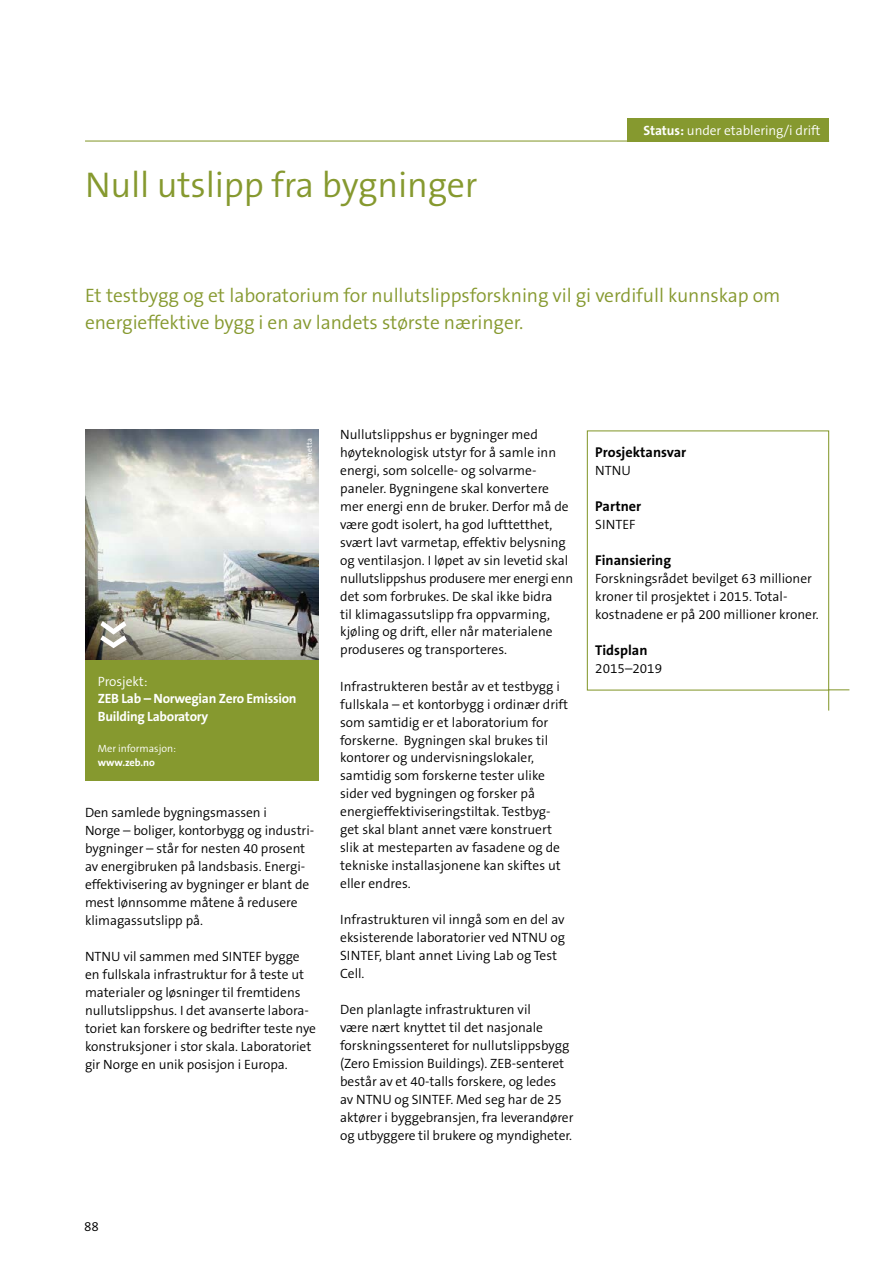
<style>
.page{position:relative;width:893px;height:1263px;background:#fff}
.page>*{position:absolute;margin:0;border:0;box-sizing:border-box;transform-origin:0 0}
.t1{font:300 36px "The Sans B4";letter-spacing:-.005em;color:#86992f}
.t2{font:300 19.5px/27px "The Sans B4";letter-spacing:-.005em;color:#86992f}
.t3{font:700 14.25px "The Sans B7";color:#000}
.t4{font:300 13.5px/18px "The Sans B4";color:#000}
.t5{font:700 13.5px/17.2px "The Sans B7";letter-spacing:-.02em;color:#fff}
.t6{font:300 13.5px "The Sans B4";letter-spacing:-.005em;color:#fff}
.t7{font:300 10.5px "The Sans B4";letter-spacing:-.005em;color:#fff}
.t8{font:700 10.5px "The Sans B7";letter-spacing:-.005em;color:#fff}
.t9{font:7.5px "The Sans B5 Plain";letter-spacing:.02em;color:#fff}
.s1{font-family:"The Sans B7";font-weight:700}
</style>
<div class="page">
<img style="left:85px;top:429px;width:234px;height:231px">
<div style="left:85px;top:660px;width:234px;height:121px;background:#86992f"></div>
<div style="left:587px;top:430px;width:242px;height:261px;border:1px solid #86992f"></div>
<div style="left:628px;top:118px;width:201px;height:24px;background:#86992f"></div>
<hr style="left:85px;top:140px;width:744px;height:2px;background:#86992f">
<svg style="left:100px;top:621px;width:27px;height:27px"></svg>
<svg style="left:828px;top:689px;width:21px;height:22px"></svg>
<h1 class="t1" style="left:85px;top:166px;width:394px">Null utslipp fra bygninger</h1>
<p class="t6" style="left:643px;top:123px;width:179px"><span class="s1">Status:</span> under etablering/i drift</p>
<h2 class="t2" style="left:85px;top:282px;width:697px">Et testbygg og et laboratorium for nullutslippsforskning vil gi verdifull kunnskap om energieffektive bygg i en av landets største næringer.</h2>
<p class="t9" style="left:305px;top:484px;width:47px;rotate:-90deg">Illu: Snøhetta</p>
<p class="t6" style="left:98px;top:674px;width:51px">Prosjekt:</p>
<p class="t5" style="left:98px;top:690px;width:200px">ZEB Lab – Norwegian Zero Emission<br>Building Laboratory</p>
<p class="t7" style="left:98px;top:743px;width:80px">Mer informasjon:</p>
<p class="t8" style="left:98px;top:757px;width:59px">www.zeb.no</p>
<p class="t4" style="left:85px;top:803px;width:229px">Den samlede bygningsmassen i<br>Norge – boliger, kontorbygg og industri&shy;bygninger – står for nesten 40 prosent av energibruken på landsbasis. Energi&shy;effektivisering av bygninger er blant de mest lønnsomme måtene å redusere klimagassutslipp på.</p>
<p class="t4" style="left:85px;top:947px;width:233px">NTNU vil sammen med SINTEF bygge en fullskala infrastruktur for å teste ut materialer og løsninger til fremtidens nullutslippshus. I det avanserte labora&shy;toriet kan forskere og bedrifter teste nye konstruksjoner i stor skala. Laboratoriet gir Norge en unik posisjon i Europa.</p>
<p class="t4" style="left:340px;top:425px;width:234px">Nullutslippshus er bygninger med høyteknologisk utstyr for å samle inn energi, som solcelle- og solvarme&shy;paneler. Bygningene skal konvertere mer energi enn de bruker. Derfor må de være godt isolert, ha god lufttetthet, svært lavt varmetap, effektiv belysning og ventilasjon. I løpet av sin levetid skal nullutslippshus produsere mer energi enn det som forbrukes. De skal ikke bidra<br>til klimagassutslipp fra oppvarming, kjøling og drift, eller når materialene produseres og transporteres.</p>
<p class="t4" style="left:340px;top:677px;width:229px">Infrastrukteren består av et testbygg i fullskala – et kontorbygg i ordinær drift som samtidig er et laboratorium for forskerne. Bygningen skal brukes til kontorer og undervisningslokaler, samtidig som forskerne tester ulike sider ved bygningen og forsker på energieffektiviseringstiltak. Testbyg&shy;get skal blant annet være konstruert slik at mesteparten av fasadene og de tekniske installasjonene kan skiftes ut eller endres.</p>
<p class="t4" style="left:340px;top:911px;width:227px">Infrastrukturen vil inngå som en del av eksisterende laboratorier ved NTNU og<br>SINTEF, blant annet Living Lab og Test<br>Cell.</p>
<p class="t4" style="left:340px;top:1001px;width:235px">Den planlagte infrastrukturen vil<br>være nært knyttet til det nasjonale forskningssenteret for nullutslippsbygg (Zero Emission Buildings). ZEB-senteret består av et 40-talls forskere, og ledes<br>av NTNU og SINTEF. Med seg har de 25 aktører i byggebransjen, fra leverandører og utbyggere til brukere og myndigheter.</p>
<p class="t3" style="left:595px;top:444px;width:92px">Prosjektansvar</p>
<p class="t4" style="left:595px;top:461px;width:37px">NTNU</p>
<p class="t3" style="left:595px;top:498px;width:47px">Partner</p>
<p class="t4" style="left:595px;top:515px;width:42px">SINTEF</p>
<p class="t3" style="left:595px;top:552px;width:77px">Finansiering</p>
<p class="t4" style="left:595px;top:569px;width:225px">Forskningsrådet bevilget 63 millioner kroner til prosjektet i 2015. Total&shy;kostnadene er på 200 millioner kroner.</p>
<p class="t3" style="left:595px;top:642px;width:54px">Tidsplan</p>
<p class="t4" style="left:595px;top:659px;width:68px">2015–2019</p>
<p class="t4" style="left:84px;top:1217px;width:16px">88</p>
</div>
